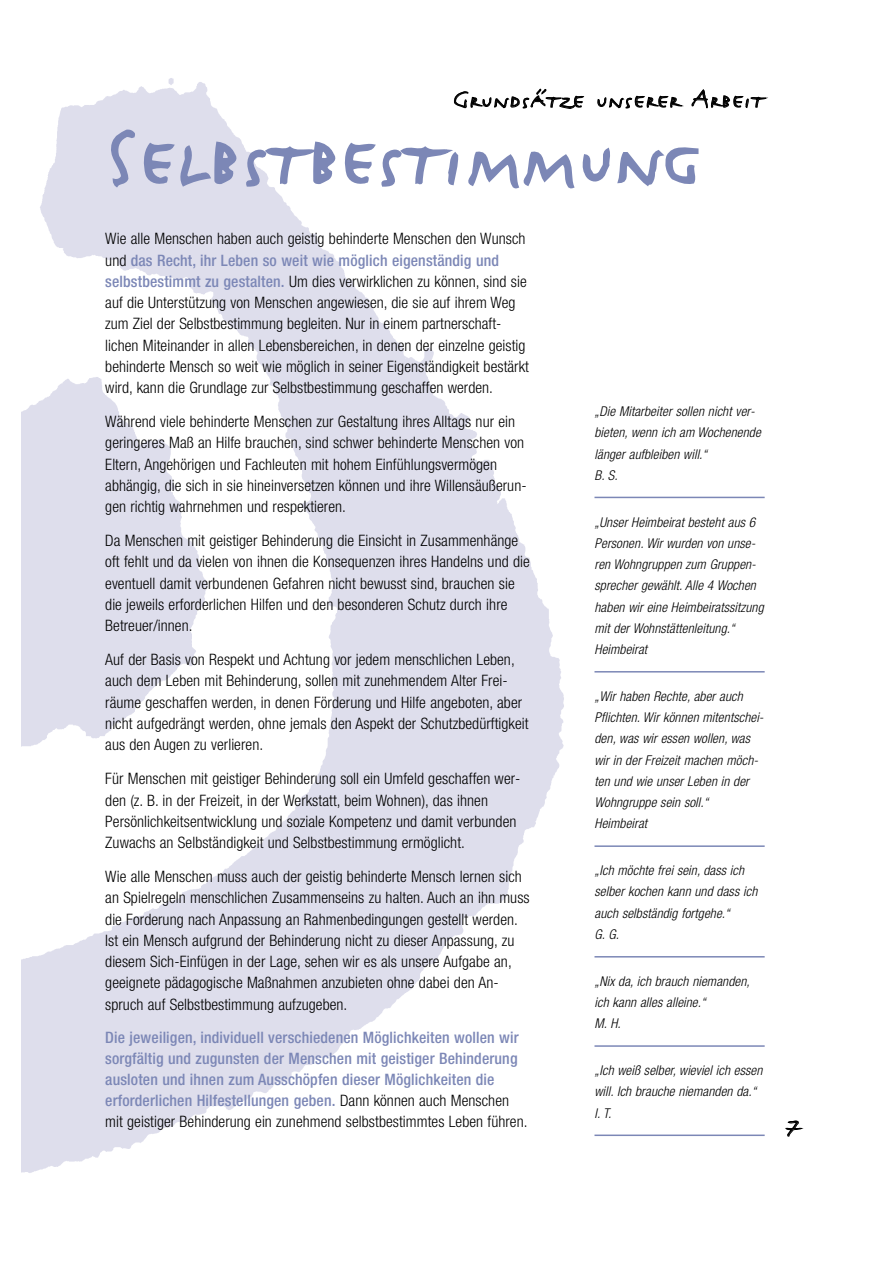
<style>
.page{position:relative;width:893px;height:1263px;background:#fff}
.page>*{position:absolute;margin:0;border:0;box-sizing:border-box;transform-origin:0 0}
.t1{font:108px "FF Justlefthand Caps";letter-spacing:.01em;color:#7c87b6}
.t2{font:31.5px "FF Justlefthand Caps";letter-spacing:.01em;color:#000;scale:1.12 1}
.t3{font:300 condensed 15.75px/21.3px "Helvetica Neue";letter-spacing:.005em;color:#000}
.t4{font:500 condensed 15.75px/21px "Helvetica Neue";letter-spacing:.01em;color:#7c87b6}
.t5{font:italic 300 condensed 13.5px/21.3px "Helvetica Neue";letter-spacing:.01em;color:#000}
.s1{font-weight:500;color:#7c87b6}
.s2{font-weight:300;color:#000}
</style>
<div class="page">
<hr style="left:594px;top:497px;width:170px;height:1px;background:#7c87b6">
<hr style="left:594px;top:671px;width:170px;height:2px;background:#7c87b6">
<hr style="left:594px;top:845px;width:170px;height:2px;background:#7c87b6">
<hr style="left:594px;top:956px;width:170px;height:2px;background:#7c87b6">
<hr style="left:594px;top:1045px;width:170px;height:2px;background:#7c87b6">
<hr style="left:594px;top:1135px;width:170px;height:1px;background:#7c87b6">
<h2 class="t2" style="left:453px;top:78px;width:279px">Grundsätze unserer Arbeit</h2>
<h1 class="t1" style="left:107px;top:82px;width:594px">Selbstbestimmung</h1>
<p class="t3" style="left:105px;top:230px;width:425px">Wie alle Menschen haben auch geistig behinderte Menschen den Wunsch und <span class="s1">das Recht, ihr Leben so weit wie möglich eigenständig und selbstbestimmt zu gestalten.</span> Um dies verwirklichen zu können, sind sie auf die Unterstützung von Menschen angewiesen, die sie auf ihrem Weg zum Ziel der Selbstbestimmung begleiten. Nur in einem partnerschaft&shy;lichen Miteinander in allen Lebensbereichen, in denen der einzelne geistig behinderte Mensch so weit wie möglich in seiner Eigenständigkeit bestärkt wird, kann die Grundlage zur Selbstbestimmung geschaffen werden.</p>
<p class="t3" style="left:105px;top:413px;width:423px">Während viele behinderte Menschen zur Gestaltung ihres Alltags nur ein geringeres Maß an Hilfe brauchen, sind schwer behinderte Menschen von Eltern, Angehörigen und Fachleuten mit hohem Einfühlungsvermögen abhängig, die sich in sie hineinversetzen können und ihre Willensäußerun&shy;gen richtig wahrnehmen und respektieren.</p>
<p class="t3" style="left:105px;top:532px;width:426px">Da Menschen mit geistiger Behinderung die Einsicht in Zusammenhänge oft fehlt und da vielen von ihnen die Konsequenzen ihres Handelns und die eventuell damit verbundenen Gefahren nicht bewusst sind, brauchen sie die jeweils erforderlichen Hilfen und den besonderen Schutz durch ihre Betreuer/innen.</p>
<p class="t3" style="left:105px;top:651px;width:425px">Auf der Basis von Respekt und Achtung vor jedem menschlichen Leben, auch dem Leben mit Behinderung, sollen mit zunehmendem Alter Frei&shy;räume geschaffen werden, in denen Förderung und Hilfe angeboten, aber nicht aufgedrängt werden, ohne jemals den Aspekt der Schutzbedürftigkeit aus den Augen zu verlieren.</p>
<p class="t3" style="left:105px;top:770px;width:417px">Für Menschen mit geistiger Behinderung soll ein Umfeld geschaffen wer&shy;den (z. B. in der Freizeit, in der Werkstatt, beim Wohnen), das ihnen Persönlichkeitsentwicklung und soziale Kompetenz und damit verbunden Zuwachs an Selbständigkeit und Selbstbestimmung ermöglicht.</p>
<p class="t3" style="left:105px;top:868px;width:426px">Wie alle Menschen muss auch der geistig behinderte Mensch lernen sich an Spielregeln menschlichen Zusammenseins zu halten. Auch an ihn muss die Forderung nach Anpassung an Rahmenbedingungen gestellt werden.<br>Ist ein Mensch aufgrund der Behinderung nicht zu dieser Anpassung, zu diesem Sich-Einfügen in der Lage, sehen wir es als unsere Aufgabe an, geeignete pädagogische Maßnahmen anzubieten ohne dabei den An&shy;spruch auf Selbstbestimmung aufzugeben.</p>
<p class="t4" style="left:105px;top:1029px;width:424px">Die jeweiligen, individuell verschiedenen Möglichkeiten wollen wir sorgfältig und zugunsten der Menschen mit geistiger Behinderung ausloten und ihnen zum Ausschöpfen dieser Möglichkeiten die erforderlichen Hilfestellungen geben. <span class="s2">Dann können auch Menschen mit geistiger Behinderung ein zunehmend selbstbestimmtes Leben führen.</span></p>
<p class="t5" style="left:594px;top:402px;width:168px">„Die Mitarbeiter sollen nicht ver&shy;bieten, wenn ich am Wochenende länger aufbleiben will.“<br>B. S.</p>
<p class="t5" style="left:594px;top:513px;width:171px">„Unser Heimbeirat besteht aus 6<br>Personen. Wir wurden von unse&shy;ren Wohngruppen zum Gruppen&shy;sprecher gewählt. Alle 4 Wochen haben wir eine Heimbeiratssitzung mit der Wohnstättenleitung.“<br>Heimbeirat</p>
<p class="t5" style="left:594px;top:687px;width:170px">„Wir haben Rechte, aber auch<br>Pflichten. Wir können mitentschei&shy;den, was wir essen wollen, was wir in der Freizeit machen möch&shy;ten und wie unser Leben in der<br>Wohngruppe sein soll.“<br>Heimbeirat</p>
<p class="t5" style="left:594px;top:861px;width:164px">„Ich möchte frei sein, dass ich selber kochen kann und dass ich auch selbständig fortgehe.“<br>G. G.</p>
<p class="t5" style="left:594px;top:972px;width:157px">„Nix da, ich brauch niemanden, ich kann alles alleine.“<br>M. H.</p>
<p class="t5" style="left:594px;top:1061px;width:169px">„Ich weiß selber, wieviel ich essen will. Ich brauche niemanden da.“<br>I. T.</p>
<h2 class="t2" style="left:786px;top:1103px;width:14px">7</h2>
</div>
